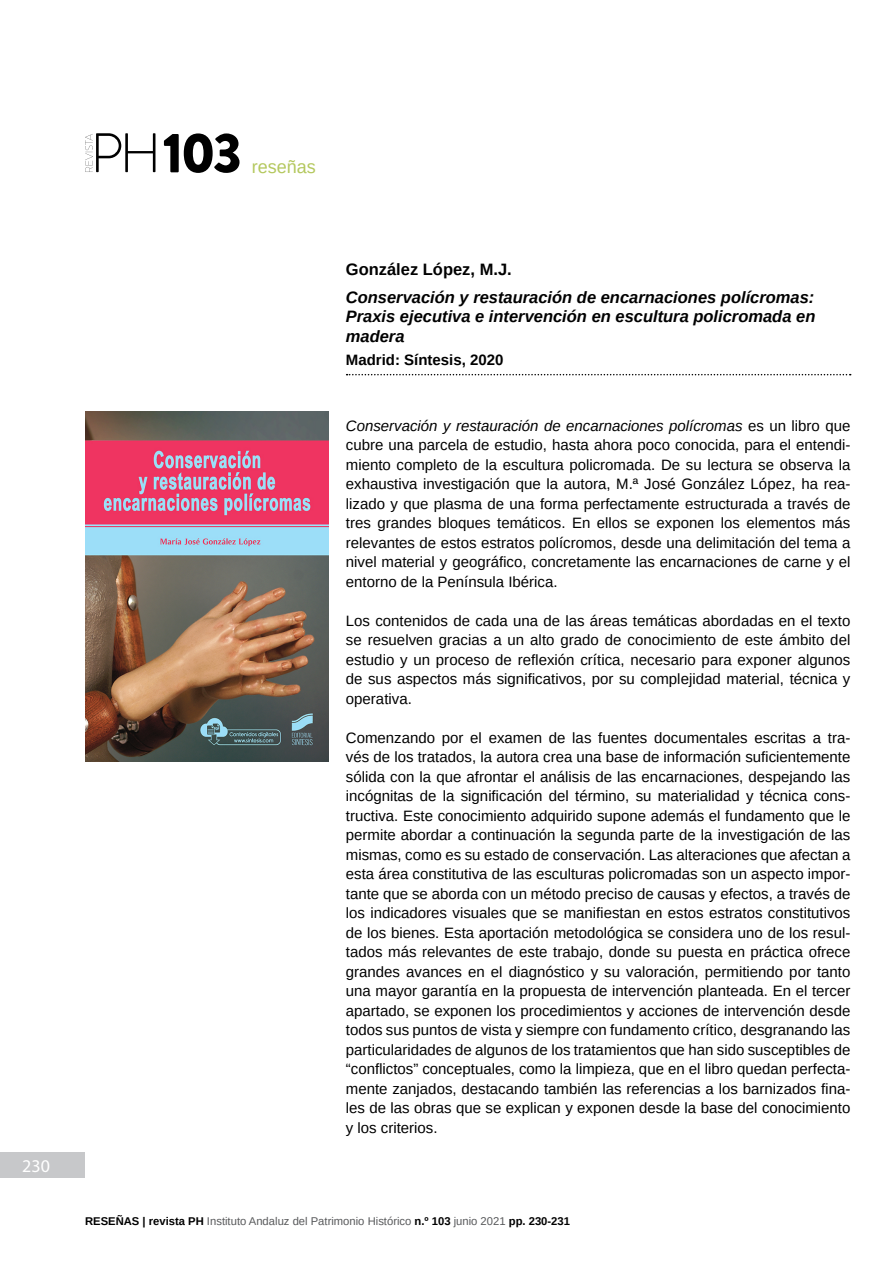
<style>
.page{position:relative;width:893px;height:1263px;background:#fff}
.page>*{position:absolute;margin:0;border:0;box-sizing:border-box;transform-origin:0 0}
.t1{font:900 56.4px "Brandon Grotesque";color:#000}
.t2{font:18px "Arimo";color:#b4c85e}
.t3{font:18px "Myriad Pro";color:#fff}
.t4{font:italic 700 16.5px/19.5px "Arimo";color:#000;text-align:justify}
.t5{font:700 16.5px "Arimo";color:#000}
.t6{font:15px/19.5px "Arimo";color:#000;text-align:justify}
.t7{font:700 15px "Arimo";color:#000}
.t8{font:11.25px "Arimo";color:#58595b}
.s1{font-style:italic}
.s2{font-weight:700;color:#000}
</style>
<div class="page">
<div style="left:0;top:1152px;width:85px;height:26px;background:#c7c8ca"></div>
<svg style="left:85px;top:133px;width:70px;height:39px"></svg>
<svg style="left:347px;top:374px;width:504px;height:1px"></svg>
<img style="left:85px;top:411px;width:244px;height:351px">
<p class="t3" style="left:22px;top:1155px;width:29px">230</p>
<h1 class="t1" style="left:163px;top:113px;width:81px">103</h1>
<p class="t2" style="left:252px;top:155px;width:66px">reseñas</p>
<p class="t5" style="left:346px;top:258px;width:167px">González López, M.J.</p>
<p class="t4" style="left:346px;top:287px;width:471px">Conservación y restauración de encarnaciones polícromas:<br>Praxis ejecutiva e intervención en escultura policromada en madera</p>
<p class="t7" style="left:346px;top:350px;width:159px">Madrid: Síntesis, 2020</p>
<p class="t6" style="left:346px;top:416px;width:506px"><span class="s1">Conservación y restauración de encarnaciones polícromas</span> es un libro que cubre una parcela de estudio, hasta ahora poco conocida, para el entendi&shy;miento completo de la escultura policromada. De su lectura se observa la exhaustiva investigación que la autora, M.ª José González López, ha rea&shy;lizado y que plasma de una forma perfectamente estructurada a través de tres grandes bloques temáticos. En ellos se exponen los elementos más relevantes de estos estratos polícromos, desde una delimitación del tema a nivel material y geográfico, concretamente las encarnaciones de carne y el entorno de la Península Ibérica.</p>
<p class="t6" style="left:346px;top:611px;width:506px">Los contenidos de cada una de las áreas temáticas abordadas en el texto se resuelven gracias a un alto grado de conocimiento de este ámbito del estudio y un proceso de reflexión crítica, necesario para exponer algunos de sus aspectos más significativos, por su complejidad material, técnica y operativa.</p>
<p class="t6" style="left:346px;top:728px;width:506px">Comenzando por el examen de las fuentes documentales escritas a tra&shy;vés de los tratados, la autora crea una base de información suficientemente sólida con la que afrontar el análisis de las encarnaciones, despejando las incógnitas de la significación del término, su materialidad y técnica cons&shy;tructiva. Este conocimiento adquirido supone además el fundamento que le permite abordar a continuación la segunda parte de la investigación de las mismas, como es su estado de conservación. Las alteraciones que afectan a esta área constitutiva de las esculturas policromadas son un aspecto impor&shy;tante que se aborda con un método preciso de causas y efectos, a través de los indicadores visuales que se manifiestan en estos estratos constitutivos de los bienes. Esta aportación metodológica se considera uno de los resul&shy;tados más relevantes de este trabajo, donde su puesta en práctica ofrece grandes avances en el diagnóstico y su valoración, permitiendo por tanto una mayor garantía en la propuesta de intervención planteada. En el tercer apartado, se exponen los procedimientos y acciones de intervención desde todos sus puntos de vista y siempre con fundamento crítico, desgranando las particularidades de algunos de los tratamientos que han sido susceptibles de “conflictos” conceptuales, como la limpieza, que en el libro quedan perfecta&shy;mente zanjados, destacando también las referencias a los barnizados fina&shy;les de las obras que se explican y exponen desde la base del conocimiento y los criterios.</p>
<p class="t8" style="left:85px;top:1213px;width:486px"><span class="s2">RESEÑAS | revista PH</span> Instituto Andaluz del Patrimonio Histórico <span class="s2">n.º 103</span> junio 2021 <span class="s2">pp. 230-231</span></p>
</div>
